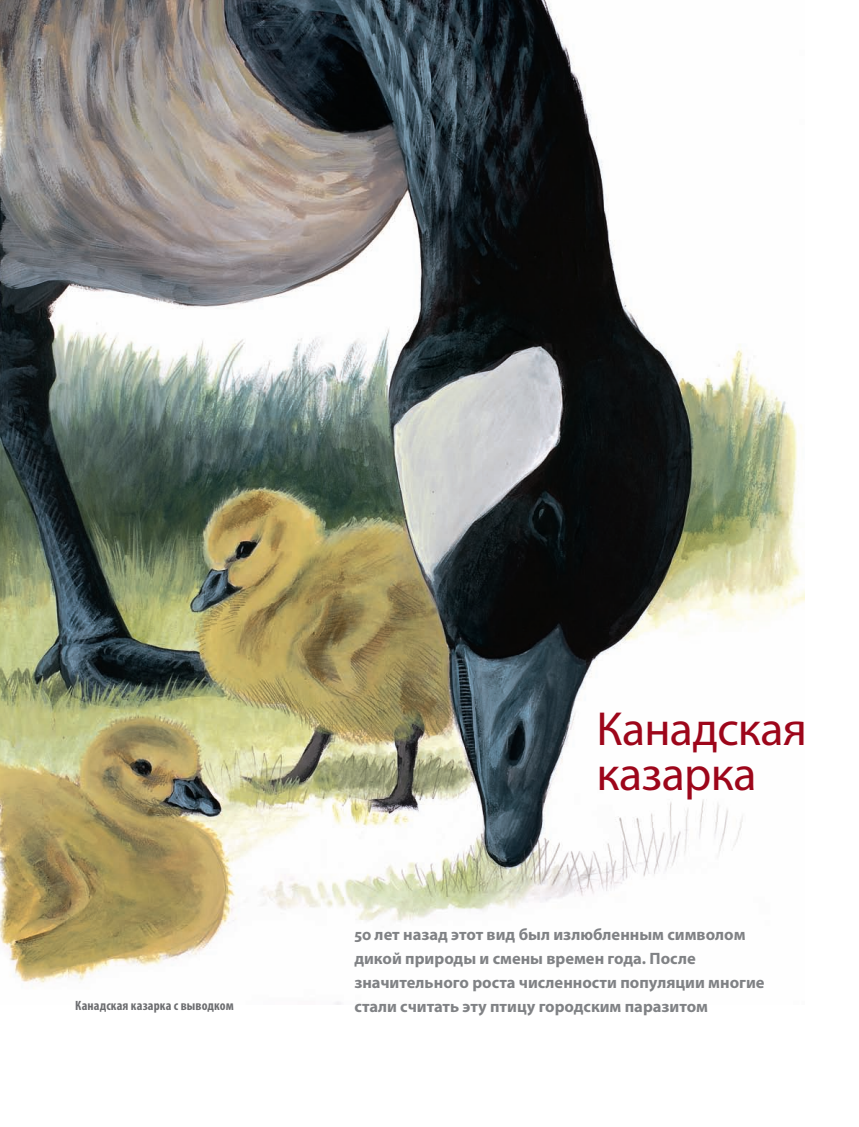
<style>
.page{position:relative;width:859px;height:1127px;background:#fff}
.page>*{position:absolute;margin:0;border:0;box-sizing:border-box;transform-origin:0 0}
.t1{font:48px/45px "Myriad Pro";letter-spacing:-.01em;color:#9d061a}
.t2{font:700 16.5px/24px "Myriad Pro";color:#808285}
.t3{font:700 condensed 13.5px "Myriad Pro";letter-spacing:.01em;color:#6c6d70}
</style>
<div class="page">
<img style="left:0;top:0;width:804px;height:1004px">
<p class="t3" style="left:75px;top:1001px;width:160px">Канадская казарка с выводком</p>
<h1 class="t1" style="left:597px;top:710px;width:212px">Канадская казарка</h1>
<p class="t2" style="left:354px;top:924px;width:412px">50 лет назад этот вид был излюбленным символом дикой природы и смены времен года. После значительного роста численности популяции многие стали считать эту птицу городским паразитом</p>
</div>
